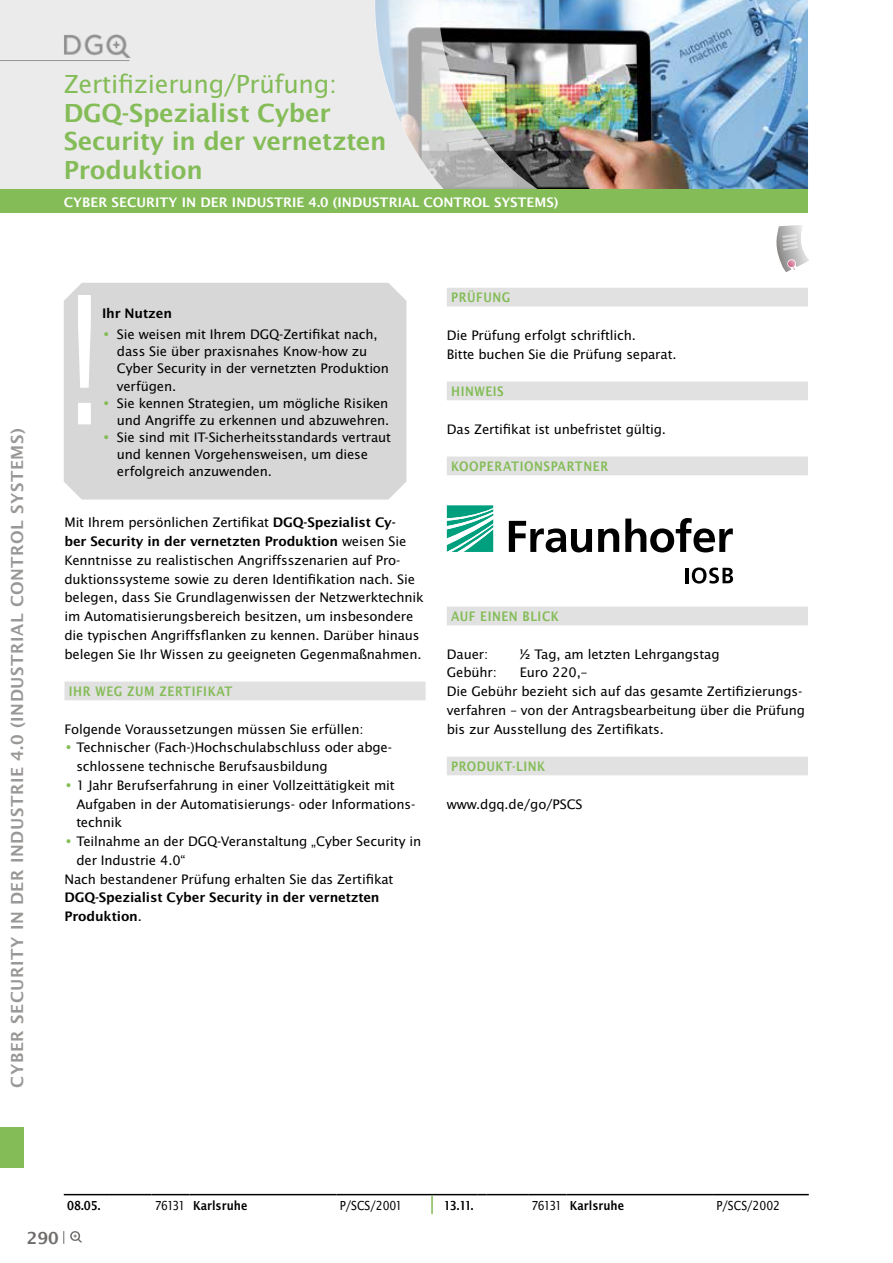
<style>
.page{position:relative;width:893px;height:1263px;background:#fff}
.page>*{position:absolute;margin:0;border:0;box-sizing:border-box;transform-origin:0 0}
.t1{font:600 27px/28.5px "Lucida Sans EF";letter-spacing:-.01em;color:#84bc57}
.t2{font:27px "Lucida Sans EF";letter-spacing:-.01em;color:#84bc57}
.t3{font:600 18px "Lucida Sans EF";letter-spacing:.03em;color:#9a9897}
.t4{font:600 18px "Lucida Sans EF";color:#6f6c6b}
.t5{font:14.25px/18.8px "Lucida Sans EF";letter-spacing:-.01em;color:#000}
.t6{font:14.25px "Lucida Sans Nar EF Dem Bol";letter-spacing:.04em;color:#84bc57}
.t7{font:600 14.25px/18.8px "Lucida Sans EF";letter-spacing:-.01em;color:#000}
.t8{font:600 14.25px "Lucida Sans EF";color:#fff}
.t9{font:13.5px "Lucida Sans Nar EF Dem Bol";color:#000}
.t10{font:13.5px "Lucida Sans Nar EF";color:#000}
.s1{color:#84bc57}
.s2{font-weight:600}
.s3{font-weight:400}
.s4{font-family:"Lucida Sans Nar EF"}
</style>
<div class="page">
<svg style="left:70px;top:1231px;width:12px;height:11px"></svg>
<svg style="left:63px;top:1231px;width:1px;height:13px"></svg>
<div style="left:0;top:1127px;width:23px;height:41px;background:#84bc57"></div>
<div style="left:0;top:0;width:478px;height:191px;background:#ebebeb"></div>
<img style="left:64px;top:35px;width:67px;height:23px">
<hr style="left:0;top:60px;width:129px;height:1px;background:#9a9897">
<img style="left:562px;top:0;width:246px;height:189px">
<img style="left:375px;top:0;width:187px;height:189px">
<div style="left:0;top:189px;width:808px;height:24px;background:#84bc57"></div>
<div style="left:64px;top:682px;width:362px;height:18px;background:#e1e1e1"></div>
<div style="left:447px;top:288px;width:361px;height:19px;background:#e1e1e1"></div>
<div style="left:447px;top:382px;width:361px;height:18px;background:#e1e1e1"></div>
<div style="left:447px;top:457px;width:361px;height:18px;background:#e1e1e1"></div>
<div style="left:447px;top:607px;width:361px;height:18px;background:#e1e1e1"></div>
<div style="left:447px;top:757px;width:361px;height:18px;background:#e1e1e1"></div>
<svg style="left:447px;top:505px;width:46px;height:47px"></svg>
<svg style="left:509px;top:518px;width:224px;height:34px"></svg>
<hr style="left:685px;top:568px;width:3px;height:15px;background:#000">
<svg style="left:692px;top:567px;width:41px;height:17px"></svg>
<hr style="left:64px;top:1194px;width:37px;height:1px;background:#000">
<hr style="left:110px;top:1194px;width:41px;height:1px;background:#000">
<hr style="left:151px;top:1194px;width:39px;height:1px;background:#000">
<hr style="left:190px;top:1194px;width:146px;height:1px;background:#000">
<hr style="left:336px;top:1194px;width:96px;height:1px;background:#000">
<hr style="left:432px;top:1194px;width:46px;height:1px;background:#000">
<hr style="left:487px;top:1194px;width:41px;height:1px;background:#000">
<hr style="left:528px;top:1194px;width:38px;height:1px;background:#000">
<hr style="left:566px;top:1194px;width:147px;height:1px;background:#000">
<hr style="left:713px;top:1194px;width:96px;height:1px;background:#000">
<svg style="left:431px;top:1195px;width:2px;height:19px"></svg>
<div style="left:64px;top:283px;width:342px;height:217px;background:#d7d7d7"></div>
<svg style="left:78px;top:295px;width:13px;height:129px"></svg>
<svg style="left:776px;top:225px;width:33px;height:47px"></svg>
<h1 class="t2" style="left:64px;top:70px;width:275px">Zertifizierung/Prüfung:</h1>
<h1 class="t1" style="left:64px;top:98px;width:324px">DGQ-Spezialist Cyber<br>Security in der vernetzten<br>Produktion</h1>
<p class="t3" style="left:8px;top:1087px;width:661px;rotate:-90deg">CYBER SECURITY IN DER INDUSTRIE 4.0 (INDUSTRIAL CONTROL SYSTEMS)</p>
<p class="t8" style="left:64px;top:194px;width:496px">CYBER SECURITY IN DER INDUSTRIE 4.0 (INDUSTRIAL CONTROL SYSTEMS)</p>
<p class="t7" style="left:102px;top:304px;width:72px">Ihr Nutzen</p>
<p class="t5" style="left:117px;top:326px;width:274px;line-height:17.1px;text-indent:-15px"><span class="s1">•</span> Sie weisen mit Ihrem DGQ-Zertifikat nach, dass Sie über praxisnahes Know-how zu Cyber Security in der vernetzten Produktion verfügen.</p>
<p class="t5" style="left:102px;top:394px;width:289px;line-height:17.1px;text-align:right"><span class="s1">•</span> Sie kennen Strategien, um mögliche Risiken und Angriffe zu erkennen und abzuwehren.</p>
<p class="t5" style="left:117px;top:429px;width:276px;line-height:17.1px;text-indent:-15px"><span class="s1">•</span> Sie sind mit IT-Sicherheitsstandards vertraut und kennen Vorgehensweisen, um diese erfolgreich anzuwenden.</p>
<p class="t5" style="left:64px;top:513px;width:361px">Mit Ihrem persönlichen Zertifikat <span class="s2">DGQ-Spezialist Cy-<br>ber Security in der vernetzten Produktion</span> weisen Sie Kenntnisse zu realistischen Angriffsszenarien auf Pro&shy;duktionssysteme sowie zu deren Identifikation nach. Sie belegen, dass Sie Grundlagenwissen der Netzwerktechnik im Automatisierungsbereich besitzen, um insbesondere die typischen Angriffsflanken zu kennen. Darüber hinaus belegen Sie Ihr Wissen zu geeigneten Gegenmaßnahmen.</p>
<p class="t6" style="left:69px;top:684px;width:165px">IHR WEG ZUM ZERTIFIKAT</p>
<p class="t5" style="left:64px;top:719px;width:301px">Folgende Voraussetzungen müssen Sie erfüllen:</p>
<p class="t5" style="left:76px;top:738px;width:317px;text-indent:-12px"><span class="s1">•</span> Technischer (Fach-)Hochschulabschluss oder abge&shy;schlossene technische Berufsausbildung</p>
<p class="t5" style="left:76px;top:776px;width:340px;text-indent:-12px"><span class="s1">•</span> 1 Jahr Berufserfahrung in einer Vollzeittätigkeit mit<br>Aufgaben in der Automatisierungs- oder Informations&shy;technik</p>
<p class="t5" style="left:64px;top:832px;width:358px"><span class="s1">•</span> Teilnahme an der DGQ-Veranstaltung „Cyber Security in</p>
<p class="t5" style="left:76px;top:851px;width:111px">der Industrie 4.0“</p>
<p class="t5" style="left:64px;top:869px;width:331px">Nach bestandener Prüfung erhalten Sie das Zertifikat</p>
<p class="t7" style="left:64px;top:888px;width:317px">DGQ-Spezialist Cyber Security in der vernetzten<br>Produktion<span class="s3">.</span></p>
<p class="t6" style="left:451px;top:290px;width:61px">PRÜFUNG</p>
<p class="t5" style="left:447px;top:326px;width:231px">Die Prüfung erfolgt schriftlich.<br>Bitte buchen Sie die Prüfung separat.</p>
<p class="t6" style="left:451px;top:384px;width:54px">HINWEIS</p>
<p class="t5" style="left:447px;top:419px;width:221px">Das Zertifikat ist unbefristet gültig.</p>
<p class="t6" style="left:451px;top:459px;width:159px">KOOPERATIONSPARTNER</p>
<p class="t6" style="left:451px;top:609px;width:109px">AUF EINEN BLICK</p>
<p class="t5" style="left:447px;top:644px;width:43px">Dauer:</p>
<p class="t5" style="left:520px;top:644px;width:201px">½ Tag, am letzten Lehrgangstag</p>
<p class="t5" style="left:447px;top:663px;width:52px">Gebühr:</p>
<p class="t5" style="left:447px;top:663px;width:360px;text-indent:73px">Euro 220,–<br>Die Gebühr bezieht sich auf das gesamte Zertifizierungs&shy;verfahren – von der Antragsbearbeitung über die Prüfung bis zur Ausstellung des Zertifikats.</p>
<p class="t6" style="left:451px;top:759px;width:96px">PRODUKT-LINK</p>
<p class="t5" style="left:447px;top:794px;width:137px">www.dgq.de/go/PSCS</p>
<p class="t9" style="left:67px;top:1198px;width:35px">08.05.</p>
<p class="t9" style="left:155px;top:1198px;width:94px"><span class="s4">76131</span> Karlsruhe</p>
<p class="t10" style="left:340px;top:1198px;width:64px">P/SCS/2001</p>
<p class="t9" style="left:444px;top:1198px;width:31px">13.11.</p>
<p class="t9" style="left:532px;top:1198px;width:94px"><span class="s4">76131</span> Karlsruhe</p>
<p class="t10" style="left:716px;top:1198px;width:65px">P/SCS/2002</p>
<p class="t4" style="left:27px;top:1228px;width:33px">290</p>
</div>
